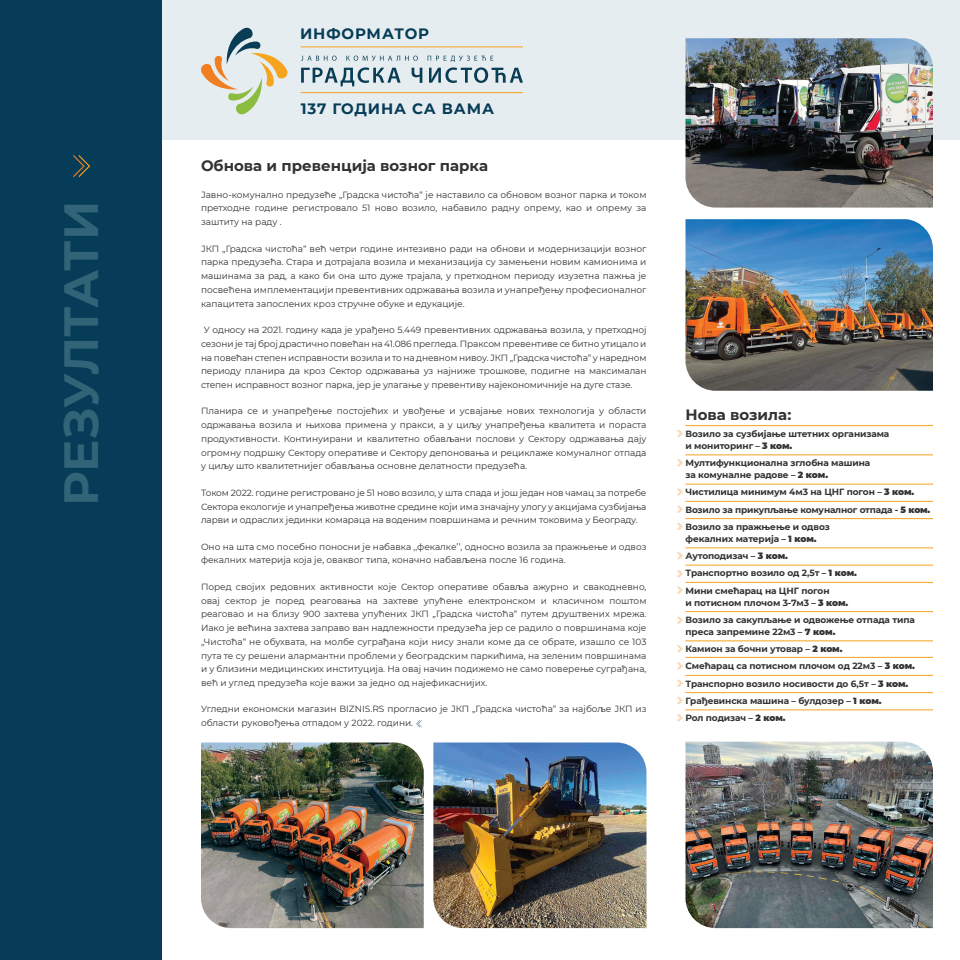
<style>
.page{position:relative;width:960px;height:960px;background:#fff}
.page>*{position:absolute;margin:0;border:0;box-sizing:border-box;transform-origin:0 0}
.t1{font:700 48px "Montserrat";letter-spacing:-.01em;color:#326478}
.t2{font:700 15px "Montserrat";color:#313232}
.t3{font:700 15px "Montserrat";letter-spacing:.06em;color:#063c57}
.t4{font:9px/13.7px "Montserrat";color:#313232;text-align:justify}
.t5{font:700 9px/17.2px "Montserrat";letter-spacing:-.01em;color:#313232}
.s1{font-weight:900}
</style>
<div class="page">
<div style="left:0;top:0;width:960px;height:140px;background:#e6edf0"></div>
<div style="left:0;top:0;width:162px;height:960px;background:#063c57"></div>
<svg style="left:201px;top:28px;width:87px;height:86px"></svg>
<svg style="left:301px;top:56px;width:36px;height:5px"></svg>
<svg style="left:346px;top:56px;width:72px;height:5px"></svg>
<svg style="left:301px;top:67px;width:100px;height:19px"></svg>
<svg style="left:412px;top:68px;width:10px;height:15px"></svg>
<svg style="left:428px;top:56px;width:95px;height:27px"></svg>
<svg style="left:73px;top:155px;width:17px;height:23px"></svg>
<hr style="left:301px;top:46px;width:222px;height:1px;background:#f6a21d">
<hr style="left:301px;top:92px;width:222px;height:1px;background:#f6a21d">
<svg style="left:677px;top:430px;width:6px;height:7px"></svg>
<svg style="left:677px;top:459px;width:6px;height:7px"></svg>
<svg style="left:677px;top:488px;width:6px;height:8px"></svg>
<svg style="left:677px;top:506px;width:6px;height:7px"></svg>
<svg style="left:677px;top:523px;width:6px;height:7px"></svg>
<svg style="left:677px;top:552px;width:6px;height:7px"></svg>
<svg style="left:677px;top:570px;width:6px;height:7px"></svg>
<svg style="left:677px;top:586px;width:6px;height:8px"></svg>
<svg style="left:677px;top:616px;width:6px;height:8px"></svg>
<svg style="left:677px;top:645px;width:6px;height:7px"></svg>
<svg style="left:677px;top:662px;width:6px;height:8px"></svg>
<svg style="left:677px;top:680px;width:6px;height:7px"></svg>
<svg style="left:677px;top:697px;width:6px;height:7px"></svg>
<svg style="left:677px;top:714px;width:6px;height:7px"></svg>
<hr style="left:686px;top:425px;width:247px;height:1px;background:#f6a21d">
<hr style="left:686px;top:454px;width:247px;height:1px;background:#f6a21d">
<hr style="left:686px;top:484px;width:247px;height:1px;background:#f6a21d">
<hr style="left:686px;top:501px;width:247px;height:1px;background:#f6a21d">
<hr style="left:686px;top:518px;width:247px;height:1px;background:#f6a21d">
<hr style="left:686px;top:548px;width:247px;height:1px;background:#f6a21d">
<hr style="left:686px;top:565px;width:247px;height:1px;background:#f6a21d">
<hr style="left:686px;top:582px;width:247px;height:1px;background:#f6a21d">
<hr style="left:686px;top:611px;width:247px;height:1px;background:#f6a21d">
<hr style="left:686px;top:640px;width:247px;height:1px;background:#f6a21d">
<hr style="left:686px;top:657px;width:247px;height:1px;background:#f6a21d">
<hr style="left:686px;top:675px;width:247px;height:1px;background:#f6a21d">
<hr style="left:686px;top:692px;width:247px;height:1px;background:#f6a21d">
<hr style="left:686px;top:710px;width:247px;height:1px;background:#f6a21d">
<img style="left:686px;top:219px;width:247px;height:172px">
<img style="left:686px;top:38px;width:247px;height:170px">
<img style="left:686px;top:742px;width:247px;height:186px">
<img style="left:433px;top:742px;width:213px;height:186px">
<img style="left:201px;top:742px;width:223px;height:186px">
<svg style="left:416px;top:720px;width:6px;height:8px"></svg>
<h1 class="t1" style="left:47px;top:506px;width:306px;rotate:-90deg">РЕЗУЛТАТИ</h1>
<h2 class="t3" style="left:300px;top:22px;width:131px">ИНФОРМАТОР</h2>
<h2 class="t3" style="left:301px;top:98px;width:195px">137 ГОДИНА СА ВАМА</h2>
<h2 class="t2" style="left:201px;top:155px;width:289px">Обнова и превенција возног парка</h2>
<p class="t4" style="left:201px;top:187px;width:447px">Јавно-комунално предузеће „Градска чистоћа“ је наставило са обновом возног парка и током претходне године регистровало 51 ново возило, набавило радну опрему, као и опрему за заштиту на раду .</p>
<p class="t4" style="left:201px;top:241px;width:447px">ЈКП „Градска чистоћа“ већ четри године интезивно ради на обнови и модернизацији возног парка предузећа. Стара и дотрајала возила и механизација су замењени новим камионима и машинама за рад, а како би она што дуже трајала, у претходном периоду изузетна пажња је посвећена имплементацији превентивних одржавања возила и унапређењу професионалног капацитета запослених кроз стручне обуке и едукације.</p>
<p class="t4" style="left:201px;top:323px;width:447px;text-indent:3px">У односу на 2021. годину када је урађено 5.449 превентивних одржавања возила, у претходној сезони је тај број драстично повећан на 41.086 прегледа. Праксом превентиве се битно утицало и на повећан степен исправности возила и то на дневном нивоу. ЈКП „Градска чистоћа“ у наредном периоду планира да кроз Сектор одржавања уз најниже трошкове, подигне на максималан степен исправност возног парка, јер је улагање у превентиву најекономичније на дуге стазе.</p>
<p class="t4" style="left:201px;top:404px;width:447px">Планира се и унапређење постојећих и увођење и усвајање нових технологија у области одржавања возила и њихова примена у пракси, а у циљу унапређења квалитета и пораста продуктивности. Континуирани и квалитетно обављани послови у Сектору одржавања дају огромну подршку Сектору оперативе и Сектору депоновања и рециклаже комуналног отпада у циљу што квалитетнијег обављања основне делатности предузећа.</p>
<p class="t4" style="left:201px;top:485px;width:447px">Током 2022. године регистровано је 51 ново возило, у шта спада и још један нов чамац за потребе Сектора екологије и унапређења животне средине који има значајну улогу у акцијама сузбијања ларви и одраслих јединки комараца на воденим површинама и речним токовима у Београду.</p>
<p class="t4" style="left:201px;top:539px;width:447px">Оно на шта смо посебно поносни је набавка ,,фекалке’’, односно возила за пражњење и одвоз фекалних материја која је, оваквог типа, коначно набављена после 16 година.</p>
<p class="t4" style="left:201px;top:580px;width:447px">Поред својих редовних активности које Сектор оперативе обавља ажурно и свакодневно, овај сектор је поред реаговања на захтеве упућене електронском и класичном поштом реаговао и на близу 900 захтева упућених ЈКП „Градска чистоћа“ путем друштвених мрежа.<br>Иако је већина захтева заправо ван надлежности предузећа јер се радило о површинама које „Чистоћа“ не обухвата, на молбе суграђана који нису знали коме да се обрате, изашло се 103 пута те су решени алармантни проблеми у београдским паркићима, на зеленим површинама и у близини медицинских институција. На овај начин подижемо не само поверење суграђана, већ и углед предузећа које важи за једно од најефикаснијих.</p>
<p class="t4" style="left:201px;top:702px;width:447px">Угледни економски магазин BIZNIS.RS прогласио је ЈКП „Градска чистоћа“ за најбоље ЈКП из области руковођења отпадом у 2022. години.</p>
<h2 class="t2" style="left:686px;top:403px;width:107px">Нова возила:</h2>
<p class="t5" style="left:686px;top:427px;width:205px;line-height:12px">Возило за сузбијање штетних организама и мониторинг – <span class="s1">3 ком.</span></p>
<p class="t5" style="left:686px;top:456px;width:186px;line-height:12px">Мултифункционална зглобна машина за комуналне радове – <span class="s1">2 ком.</span></p>
<p class="t5" style="left:686px;top:483px;width:246px">Чистилица минимум 4м3 на ЦНГ погон – <span class="s1">3 ком.<br></span>Возило за прикупљање комуналног отпада - <span class="s1">5 ком.<br></span>Возило за пражњење и одвоз</p>
<p class="t5" style="left:686px;top:530px;width:173px">фекалних материја – <span class="s1">1 ком.<br></span>Аутоподизач – <span class="s1">3 ком.<br></span>Транспортно возило од 2,5т – <span class="s1">1 ком.<br></span>Мини смећарац на ЦНГ погон</p>
<p class="t5" style="left:686px;top:593px;width:231px">и потисном плочом 3-7м3 – <span class="s1">3 ком.<br></span>Возило за сакупљање и одвожење отпада типа</p>
<p class="t5" style="left:686px;top:623px;width:231px">преса запремине 22м3 – <span class="s1">7 ком.<br></span>Камион за бочни утовар – <span class="s1">2 ком.<br></span>Смећарац са потисном плочом од 22м3 – <span class="s1">3 ком.<br></span>Транспорно возило носивости до 6,5т – <span class="s1">3 ком.<br></span>Грађевинска машина – булдозер – <span class="s1">1 ком.<br></span>Рол подизач – <span class="s1">2 ком.</span></p>
</div>
